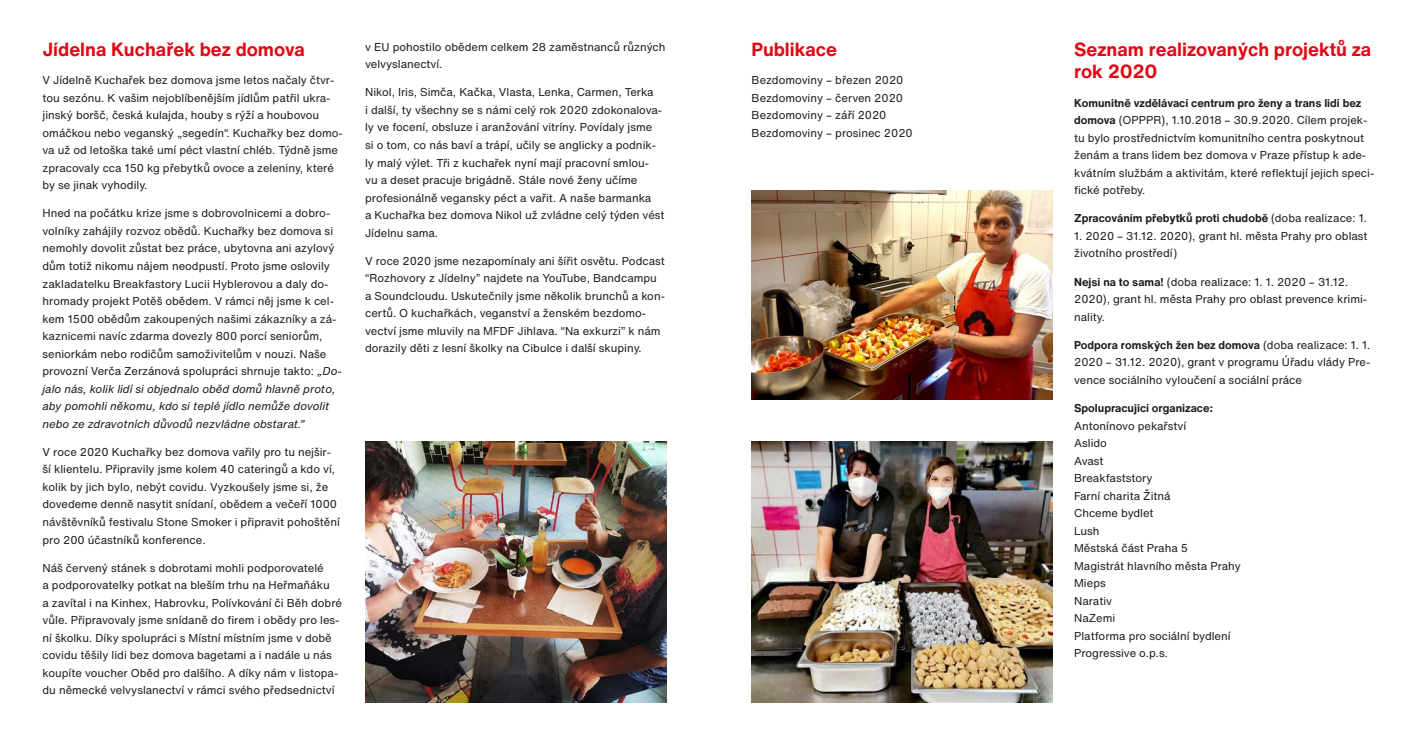
<style>
.page{position:relative;width:1418px;height:745px;background:#fff}
.page>*{position:absolute;margin:0;border:0;box-sizing:border-box;transform-origin:0 0}
.t1{font:700 18.75px/22.5px "Helvetica Now Text";color:#e30613}
.t2{font:11.25px/17.5px "Helvetica Now Text";color:#1d1d1b}
.t3{font:700 11.25px "Helvetica Now Text";color:#1d1d1b}
.s1{font-style:italic}
.s2{font-weight:700}
.s3{font-weight:400}
</style>
<div class="page">
<img style="left:751px;top:190px;width:301px;height:209px">
<img style="left:751px;top:441px;width:301px;height:261px">
<img style="left:365px;top:441px;width:301px;height:261px">
<h1 class="t1" style="left:43px;top:38px;width:264px">Jídelna Kuchařek bez domova</h1>
<p class="t2" style="left:43px;top:71px;width:302px">V Jídelně Kuchařek bez domova jsme letos načaly čtvr&shy;tou sezónu. K vašim nejoblíbenějším jídlům patřil ukra&shy;jinský boršč, česká kulajda, houby s rýží a houbovou omáčkou nebo veganský „segedín“. Kuchařky bez domo&shy;va už od letoška také umí péct vlastní chléb. Týdně jsme zpracovaly cca 150 kg přebytků ovoce a zeleniny, které by se jinak vyhodily.</p>
<p class="t2" style="left:43px;top:204px;width:301px">Hned na počátku krize jsme s dobrovolnicemi a dobro&shy;volníky zahájily rozvoz obědů. Kuchařky bez domova si nemohly dovolit zůstat bez práce, ubytovna ani azylový dům totiž nikomu nájem neodpustí. Proto jsme oslovily zakladatelku Breakfastory Lucii Hyblerovou a daly do&shy;hromady projekt Potěš obědem. V rámci něj jsme k cel&shy;kem 1500 obědům zakoupených našimi zákazníky a zá&shy;kaznicemi navíc zdarma dovezly 800 porcí seniorům, seniorkám nebo rodičům samoživitelům v nouzi. Naše provozní Verča Zerzánová spolupráci shrnuje takto: <span class="s1">„Do&shy;jalo nás, kolik lidí si objednalo oběd domů hlavně proto, aby pomohli někomu, kdo si teplé jídlo nemůže dovolit nebo ze zdravotních důvodů nezvládne obstarat.”</span></p>
<p class="t2" style="left:43px;top:442px;width:299px">V roce 2020 Kuchařky bez domova vařily pro tu nejšir&shy;ší klientelu. Připravily jsme kolem 40 cateringů a kdo ví, kolik by jich bylo, nebýt covidu. Vyzkoušely jsme si, že dovedeme denně nasytit snídaní, obědem a večeří 1000 návštěvníků festivalu Stone Smoker i připravit pohoštění pro 200 účastníků konference.</p>
<p class="t2" style="left:43px;top:558px;width:301px">Náš červený stánek s dobrotami mohli podporovatelé<br>a podporovatelky potkat na bleším trhu na Heřmaňáku<br>a zavítal i na Kinhex, Habrovku, Polívkování či Běh dobré vůle. Připravovaly jsme snídaně do firem i obědy pro les&shy;ní školku. Díky spolupráci s Místní místním jsme v době covidu těšily lidi bez domova bagetami a i nadále u nás koupíte voucher Oběd pro dalšího. A díky nám v listopa&shy;du německé velvyslanectví v rámci svého předsednictví</p>
<p class="t2" style="left:365px;top:38px;width:302px">v EU pohostilo obědem celkem 28 zaměstnanců různých velvyslanectví.</p>
<p class="t2" style="left:365px;top:83px;width:301px">Nikol, Iris, Simča, Kačka, Vlasta, Lenka, Carmen, Terka<br>i další, ty všechny se s námi celý rok 2020 zdokonalova&shy;ly ve focení, obsluze i aranžování vitríny. Povídaly jsme<br>si o tom, co nás baví a trápí, učily se anglicky a podnik&shy;ly malý výlet. Tři z kuchařek nyní mají pracovní smlou&shy;vu a deset pracuje brigádně. Stále nové ženy učíme profesionálně vegansky péct a vařit. A naše barmanka<br>a Kuchařka bez domova Nikol už zvládne celý týden vést Jídelnu sama.</p>
<p class="t2" style="left:365px;top:251px;width:301px">V roce 2020 jsme nezapomínaly ani šířit osvětu. Podcast “Rozhovory z Jídelny” najdete na YouTube, Bandcampu a Soundcloudu. Uskutečnily jsme několik brunchů a kon&shy;certů. O kuchařkách, veganství a ženském bezdomo&shy;vectví jsme mluvily na MFDF Jihlava. “Na exkurzi” k nám dorazily děti z lesní školky na Cibulce i další skupiny.</p>
<h1 class="t1" style="left:751px;top:38px;width:87px">Publikace</h1>
<p class="t2" style="left:751px;top:71px;width:163px">Bezdomoviny – březen 2020<br>Bezdomoviny – červen 2020<br>Bezdomoviny – září 2020<br>Bezdomoviny – prosinec 2020</p>
<h1 class="t1" style="left:1074px;top:38px;width:298px">Seznam realizovaných projektů za rok 2020</h1>
<p class="t2" style="left:1074px;top:93px;width:302px"><span class="s2">Komunitně vzdělávací centrum pro ženy a trans lidi bez domova</span> (OPPPR), 1.10.2018 – 30.9.2020. Cílem projek&shy;tu bylo prostřednictvím komunitního centra poskytnout ženám a trans lidem bez domova v Praze přístup k ade&shy;kvátním službám a aktivitám, které reflektují jejich speci&shy;fické potřeby.</p>
<p class="t3" style="left:1074px;top:210px;width:294px">Zpracováním přebytků proti chudobě <span class="s3">(doba realizace: 1.</span></p>
<p class="t2" style="left:1074px;top:227px;width:295px">1. 2020 – 31.12. 2020), grant hl. města Prahy pro oblast životního prostředí)</p>
<p class="t2" style="left:1074px;top:272px;width:295px"><span class="s2">Nejsi na to sama!</span> (doba realizace: 1. 1. 2020 – 31.12.<br>2020), grant hl. města Prahy pro oblast prevence krimi&shy;nality.</p>
<p class="t2" style="left:1074px;top:335px;width:298px;text-align:justify"><span class="s2">Podpora romských žen bez domova</span> (doba realizace: 1. 1.<br>2020 – 31.12. 2020), grant v programu Úřadu vlády Pre&shy;vence sociálního vyloučení a sociální práce</p>
<p class="t3" style="left:1074px;top:399px;width:140px">Spolupracující organizace:</p>
<p class="t2" style="left:1074px;top:416px;width:168px">Antonínovo pekařství<br>Aslido<br>Avast<br>Breakfaststory<br>Farní charita Žitná<br>Chceme bydlet<br>Lush<br>Městská část Praha 5<br>Magistrát hlavního města Prahy<br>Mieps<br>Narativ<br>NaZemi<br>Platforma pro sociální bydlení<br>Progressive o.p.s.</p>
</div>
